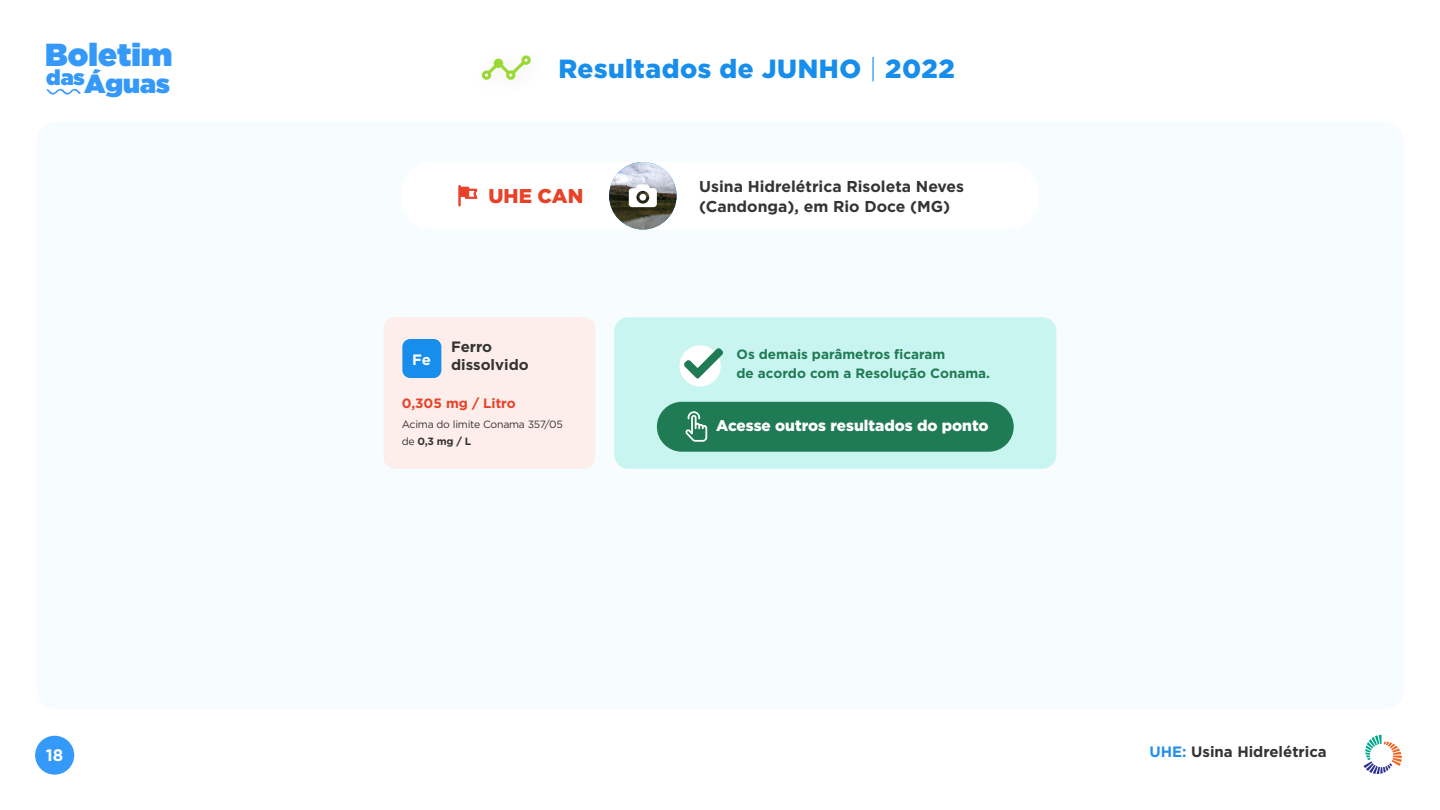
<style>
.page{position:relative;width:1440px;height:810px;background:#fff}
.page>*{position:absolute;margin:0;border:0;box-sizing:border-box;transform-origin:0 0}
.t1{font:900 31.88px "Gotham";color:#3599fa}
.t2{font:900 26.25px "Gotham";letter-spacing:.02em;color:#178eeb}
.t3{font:900 26.25px "Gotham";color:#3599fa}
.t4{font:900 21.45px "Gotham";color:#3599fa}
.t5{font:900 19.95px "Gotham";color:#e84128}
.t6{font:700 16.65px "Gotham";color:#fff}
.t7{font:700 15.75px/19.6px "Gotham";color:#343433}
.t8{font:900 15.45px "Gotham";color:#fff}
.t9{font:700 15px "Gotham";color:#333}
.t10{font:700 15px/18px "Gotham";color:#343433}
.t11{font:700 15px "Gotham";color:#fff}
.t12{font:700 13.5px/18.6px "Gotham";color:#1f7b54}
.t13{font:700 13.5px "Gotham";color:#e84128}
.t14{font:10.5px/16.4px "Gotham";letter-spacing:-.02em;color:#343433}
.s1{font-weight:300}
.s2{font-weight:700}
.s3{color:#2390e9}
</style>
<div class="page">
<div style="left:37px;top:122px;width:1367px;height:587px;background:#f7fcfe;border-radius:19px"></div>
<svg style="left:482px;top:55px;width:49px;height:25px"></svg>
<div style="left:35px;top:736px;width:39px;height:39px;background:#3599fa;border-radius:19px"></div>
<div style="left:400px;top:162px;width:640px;height:68px;background:#fff;border-radius:34px"></div>
<img style="left:609px;top:162px;width:68px;height:68px;border-radius:34px">
<svg style="left:629px;top:184px;width:28px;height:23px"></svg>
<svg style="left:458px;top:185px;width:20px;height:22px"></svg>
<div style="left:614px;top:317px;width:442px;height:152px;background:#c9f5f1;border-radius:14px"></div>
<div style="left:657px;top:402px;width:357px;height:50px;background:#1f7b54;border-radius:25px"></div>
<svg style="left:685px;top:411px;width:22px;height:31px"></svg>
<div style="left:680px;top:345px;width:41px;height:42px;background:#fff;border-radius:50%"></div>
<svg style="left:684px;top:348px;width:39px;height:31px"></svg>
<div style="left:384px;top:317px;width:211px;height:152px;background:#feeeeb;border-radius:11px"></div>
<div style="left:402px;top:339px;width:39px;height:39px;background:#178eec;border-radius:8px"></div>
<svg style="left:47px;top:89px;width:34px;height:6px"></svg>
<svg style="left:1364px;top:735px;width:38px;height:39px"></svg>
<h1 class="t1" style="left:45px;top:32px;width:129px">Boletim</h1>
<h2 class="t3" style="left:85px;top:65px;width:87px">Águas</h2>
<h3 class="t4" style="left:46px;top:62px;width:40px">das</h3>
<p class="t6" style="left:46px;top:744px;width:19px">18</p>
<h2 class="t2" style="left:559px;top:53px;width:398px">Resultados de JUNHO <span class="s1">|</span> 2022</h2>
<p class="t5" style="left:488px;top:184px;width:97px">UHE CAN</p>
<p class="t11" style="left:412px;top:349px;width:20px">Fe</p>
<p class="t10" style="left:451px;top:338px;width:79px">Ferro dissolvido</p>
<p class="t13" style="left:402px;top:394px;width:115px">0,305 mg / Litro</p>
<p class="t14" style="left:402px;top:416px;width:163px">Acima do limite Conama 357/05 de <span class="s2">0,3 mg / L</span></p>
<p class="t7" style="left:699px;top:177px;width:266px">Usina Hidrelétrica Risoleta Neves (Candonga), em Rio Doce (MG)</p>
<p class="t12" style="left:737px;top:345px;width:255px">Os demais parâmetros ficaram<br>de acordo com a Resolução Conama.</p>
<p class="t8" style="left:716px;top:417px;width:274px">Acesse outros resultados do ponto</p>
<p class="t9" style="left:1150px;top:742px;width:179px"><span class="s3">UHE:</span> Usina Hidrelétrica</p>
</div>
